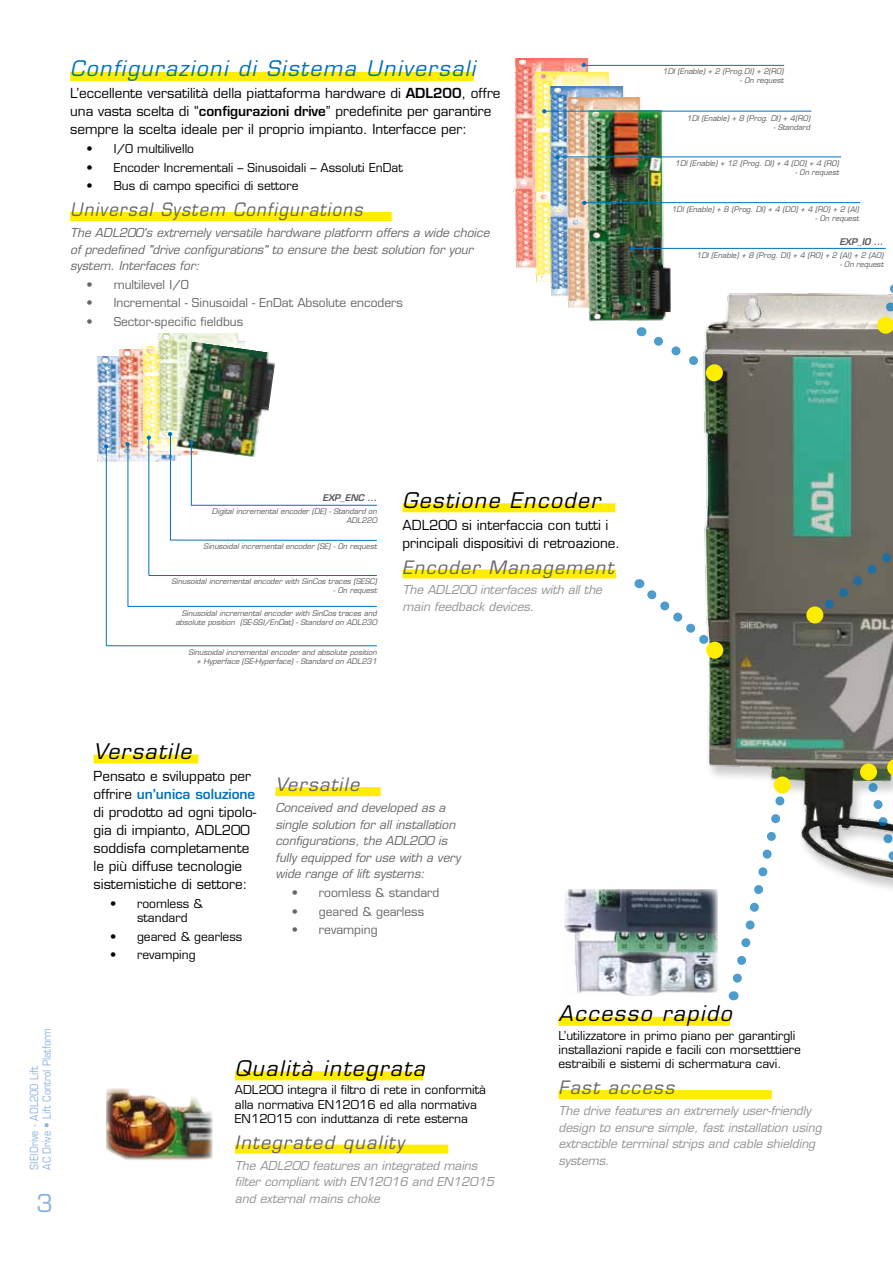
<style>
.page{position:relative;width:893px;height:1263px;background:#fff}
.page>*{position:absolute;margin:0;border:0;box-sizing:border-box;transform-origin:0 0}
.t1{font:24px "Eurostile";color:#8ab3db}
.t2{font:italic 21px "Eurostile";letter-spacing:.075em;color:#000}
.t3{font:italic 21px "Eurostile";letter-spacing:.075em;color:#0072ba}
.t4{font:italic 18px "Eurostile";letter-spacing:.075em;color:#646567}
.t5{font:italic 18px "Eurostile";letter-spacing:.075em;color:#646567;scale:.93 1}
.t6{font:13.5px/18px "Eurostile";color:#000}
.t7{font:12px/14.4px "Eurostile";color:#000}
.t8{font:italic 12px/16.5px "Eurostile";color:#646567}
.t9{font:italic 12px/16.5px "Eurostile";color:#8f9092}
.t10{font:12px "Eurostile";color:#646567}
.t11{font:condensed 11.25px/12.8px "Eurostile";color:#8ab3db}
.t12{font:italic 600 9px "Eurostile";color:#58585a}
.t13{font:italic 7.5px/9px "Eurostile";color:#58585a;text-align:right}
.s1{font-weight:600}
.s2{font-weight:600;color:#0072ba}
</style>
<div class="page">
<img style="left:703px;top:293px;width:190px;height:589px">
<div style="left:70px;top:72px;width:404px;height:9px;background:#ffed00"></div>
<div style="left:70px;top:212px;width:322px;height:9px;background:#ffed00"></div>
<img style="left:96px;top:357px;width:81px;height:106px">
<img style="left:117px;top:350px;width:58px;height:106px">
<img style="left:141px;top:346px;width:34px;height:106px">
<img style="left:157px;top:333px;width:82px;height:107px">
<img style="left:175px;top:341px;width:100px;height:118px">
<img style="left:513px;top:58px;width:85px;height:210px">
<div style="left:860px;top:763px;width:17px;height:17px;background:#ffed00;border-radius:50%"></div>
<svg style="left:641px;top:327px;width:73px;height:49px"></svg>
<div style="left:706px;top:364px;width:17px;height:17px;background:#ffed00;border-radius:50%"></div>
<div style="left:94px;top:754px;width:104px;height:9px;background:#ffed00"></div>
<img style="left:534px;top:72px;width:76px;height:210px">
<img style="left:549px;top:86px;width:84px;height:210px">
<img style="left:566px;top:98px;width:84px;height:210px">
<img style="left:587px;top:112px;width:84px;height:209px">
<svg style="left:639px;top:579px;width:83px;height:77px"></svg>
<div style="left:706px;top:642px;width:17px;height:17px;background:#ffed00;border-radius:50%"></div>
<svg style="left:811px;top:472px;width:82px;height:149px;background:#67776c"></svg>
<div style="left:806px;top:606px;width:17px;height:17px;background:#ffed00;border-radius:50%"></div>
<div style="left:235px;top:1071px;width:188px;height:9px;background:#ffed00"></div>
<div style="left:235px;top:1144px;width:213px;height:9px;background:#ffed00"></div>
<div style="left:558px;top:1017px;width:172px;height:9px;background:#ffed00"></div>
<div style="left:558px;top:1090px;width:214px;height:9px;background:#ffed00"></div>
<svg style="left:727px;top:780px;width:63px;height:220px"></svg>
<div style="left:774px;top:776px;width:17px;height:17px;background:#ffed00;border-radius:50%"></div>
<div style="left:403px;top:503px;width:212px;height:9px;background:#ffed00"></div>
<div style="left:403px;top:569px;width:213px;height:9px;background:#ffed00"></div>
<svg style="left:877px;top:247px;width:16px;height:87px"></svg>
<div style="left:275px;top:787px;width:106px;height:9px;background:#ffed00"></div>
<img style="left:564px;top:889px;width:154px;height:107px">
<hr style="left:585px;top:65px;width:199px;height:1px;background:#0072ba">
<hr style="left:633px;top:248px;width:253px;height:1px;background:#0072ba">
<hr style="left:585px;top:202px;width:275px;height:1px;background:#0072ba">
<hr style="left:556px;top:156px;width:285px;height:1px;background:#0072ba">
<hr style="left:543px;top:111px;width:268px;height:1px;background:#0072ba">
<svg style="left:582px;top:63px;width:4px;height:4px"></svg>
<svg style="left:542px;top:109px;width:4px;height:4px"></svg>
<svg style="left:555px;top:155px;width:5px;height:4px"></svg>
<svg style="left:582px;top:201px;width:5px;height:4px"></svg>
<svg style="left:630px;top:246px;width:4px;height:5px"></svg>
<hr style="left:191px;top:505px;width:186px;height:1px;background:#0072ba">
<hr style="left:106px;top:645px;width:271px;height:1px;background:#0072ba">
<hr style="left:128px;top:606px;width:249px;height:1px;background:#0072ba">
<hr style="left:149px;top:575px;width:228px;height:1px;background:#0072ba">
<hr style="left:170px;top:540px;width:207px;height:1px;background:#0072ba">
<hr style="left:106px;top:445px;width:1px;height:201px;background:#0072ba">
<hr style="left:128px;top:444px;width:1px;height:162px;background:#0072ba">
<hr style="left:148px;top:438px;width:1px;height:137px;background:#0072ba">
<hr style="left:170px;top:434px;width:1px;height:106px;background:#0072ba">
<hr style="left:191px;top:443px;width:1px;height:63px;background:#0072ba">
<svg style="left:189px;top:441px;width:4px;height:4px"></svg>
<svg style="left:168px;top:432px;width:4px;height:4px"></svg>
<svg style="left:147px;top:435px;width:4px;height:5px"></svg>
<svg style="left:125px;top:442px;width:5px;height:4px"></svg>
<svg style="left:104px;top:444px;width:4px;height:5px"></svg>
<img style="left:106px;top:1088px;width:107px;height:72px">
<svg style="left:862px;top:759px;width:31px;height:130px"></svg>
<h2 class="t3" style="left:70px;top:56px;width:407px">Configurazioni di Sistema Universali</h2>
<h3 class="t6" style="left:70px;top:85px;width:432px">L’eccellente versatilità della piattaforma hardware di <span class="s1">ADL200</span>, offre una vasta scelta di “<span class="s1">configurazioni drive</span>” predefinite per garantire sempre la scelta ideale per il proprio impianto. Interfacce per:</h3>
<h3 class="t7" style="left:87px;top:142px;width:109px">• I/O multilivello</h3>
<h3 class="t7" style="left:87px;top:160px;width:318px">• Encoder Incrementali – Sinusoidali – Assoluti EnDat</h3>
<h3 class="t7" style="left:87px;top:179px;width:213px">• Bus di campo specifici di settore</h3>
<h3 class="t5" style="left:70px;top:199px;width:316px">Universal System Configurations</h3>
<h3 class="t8" style="left:70px;top:224px;width:421px">The ADL200's extremely versatile hardware platform offers a wide choice of predefined "drive configurations" to ensure the best solution for your system. Interfaces for:</h3>
<h3 class="t10" style="left:87px;top:277px;width:104px">• multilevel I/O</h3>
<h3 class="t10" style="left:87px;top:296px;width:318px">• Incremental - Sinusoidal - EnDat Absolute encoders</h3>
<h3 class="t10" style="left:87px;top:314px;width:158px">• Sector-specific fieldbus</h3>
<p class="t13" style="left:662px;top:67px;width:122px">1DI (Enable) + 2 (Prog.DI) + 2(RO)</p>
<p class="t13" style="left:740px;top:76px;width:45px">- On request</p>
<p class="t13" style="left:686px;top:114px;width:125px">1DI (Enable) + 8 (Prog. DI) + 4(RO)</p>
<p class="t13" style="left:773px;top:123px;width:38px">- Standard</p>
<p class="t13" style="left:675px;top:159px;width:165px">1DI (Enable) + 12 (Prog. DI) + 4 (DO) + 4 (RO)</p>
<p class="t13" style="left:795px;top:168px;width:45px">- On request</p>
<p class="t13" style="left:671px;top:205px;width:189px">1DI (Enable) + 8 (Prog. DI) + 4 (DO) + 4 (RO) + 2 (AI)</p>
<p class="t13" style="left:815px;top:214px;width:45px">- On request</p>
<p class="t12" style="left:839px;top:236px;width:46px">EXP_IO ...</p>
<p class="t13" style="left:696px;top:251px;width:189px">1DI (Enable) + 8 (Prog. DI) + 4 (RO) + 2 (AI) + 2 (AO)</p>
<p class="t13" style="left:840px;top:260px;width:45px">- On request</p>
<h3 class="t11" style="left:28px;top:1170px;width:143px;rotate:-90deg">SIEIDrive - ADL200 Lift<br>AC Drive • Lift Control Platform</h3>
<h1 class="t1" style="left:37px;top:1188px;width:18px">3</h1>
<p class="t12" style="left:322px;top:492px;width:56px">EXP_ENC ...</p>
<p class="t13" style="left:212px;top:507px;width:166px">Digital incremental encoder (DE) - Standard on<br>ADL220</p>
<p class="t13" style="left:204px;top:542px;width:175px">Sinusoidal incremental encoder (SE) - On request</p>
<p class="t13" style="left:171px;top:577px;width:207px">Sinusoidal incremental encoder with SinCos traces (SESC)</p>
<p class="t13" style="left:333px;top:586px;width:45px">- On request</p>
<p class="t13" style="left:175px;top:609px;width:203px">Sinusoidal incremental encoder with SinCos traces and absolute position (SE-SSI/EnDat) - Standard on ADL230</p>
<p class="t13" style="left:188px;top:648px;width:190px">Sinusoidal incremental encoder and absolute position + Hyperface (SE-Hyperface) - Standard on ADL231</p>
<h2 class="t2" style="left:403px;top:487px;width:199px">Gestione Encoder</h2>
<h3 class="t6" style="left:403px;top:516px;width:219px">ADL200 si interfaccia con tutti i principali dispositivi di retroazione.</h3>
<h3 class="t4" style="left:403px;top:556px;width:212px">Encoder Management</h3>
<h3 class="t9" style="left:403px;top:582px;width:201px">The ADL200 interfaces with all the main feedback devices.</h3>
<h2 class="t2" style="left:94px;top:738px;width:99px">Versatile</h2>
<h3 class="t6" style="left:94px;top:767px;width:164px">Pensato e sviluppato per offrire <span class="s2">un’unica soluzione </span>di prodotto ad ogni tipolo&shy;gia di impianto, ADL200 soddisfa completamente le più diffuse tecnologie sistemistiche di settore:</h3>
<h3 class="t7" style="left:137px;top:896px;width:67px;text-indent:-27px">• roomless &amp; standard</h3>
<h3 class="t7" style="left:110px;top:929px;width:134px">• geared &amp; gearless</h3>
<h3 class="t7" style="left:110px;top:948px;width:87px">• revamping</h3>
<h3 class="t4" style="left:275px;top:774px;width:85px">Versatile</h3>
<h3 class="t8" style="left:275px;top:800px;width:186px">Conceived and developed as a single solution for all installation configurations, the ADL200 is fully equipped for use with a very wide range of lift systems:</h3>
<h3 class="t10" style="left:292px;top:885px;width:149px">• roomless &amp; standard</h3>
<h3 class="t10" style="left:292px;top:904px;width:134px">• geared &amp; gearless</h3>
<h3 class="t10" style="left:292px;top:922px;width:87px">• revamping</h3>
<h2 class="t2" style="left:235px;top:1055px;width:191px">Qualità integrata</h2>
<h3 class="t7" style="left:235px;top:1083px;width:252px">ADL200 integra il filtro di rete in conformità alla normativa EN12016 ed alla normativa<br>EN12015 con induttanza di rete esterna</h3>
<h3 class="t4" style="left:235px;top:1131px;width:171px">Integrated quality</h3>
<h3 class="t9" style="left:235px;top:1157px;width:261px">The ADL200 features an integrated mains filter compliant with EN12016 and EN12015 and external mains choke</h3>
<h2 class="t2" style="left:558px;top:1001px;width:175px">Accesso rapido</h2>
<h3 class="t7" style="left:558px;top:1028px;width:244px">L’utilizzatore in primo piano per garantirgli installazioni rapide e facili con morsetttiere estraibili e sistemi di schermatura cavi.</h3>
<h3 class="t4" style="left:558px;top:1077px;width:117px">Fast access</h3>
<h3 class="t9" style="left:558px;top:1102px;width:265px">The drive features an extremely user-friendly design to ensure simple, fast installation using extractible terminal strips and cable shielding systems.</h3>
</div>
